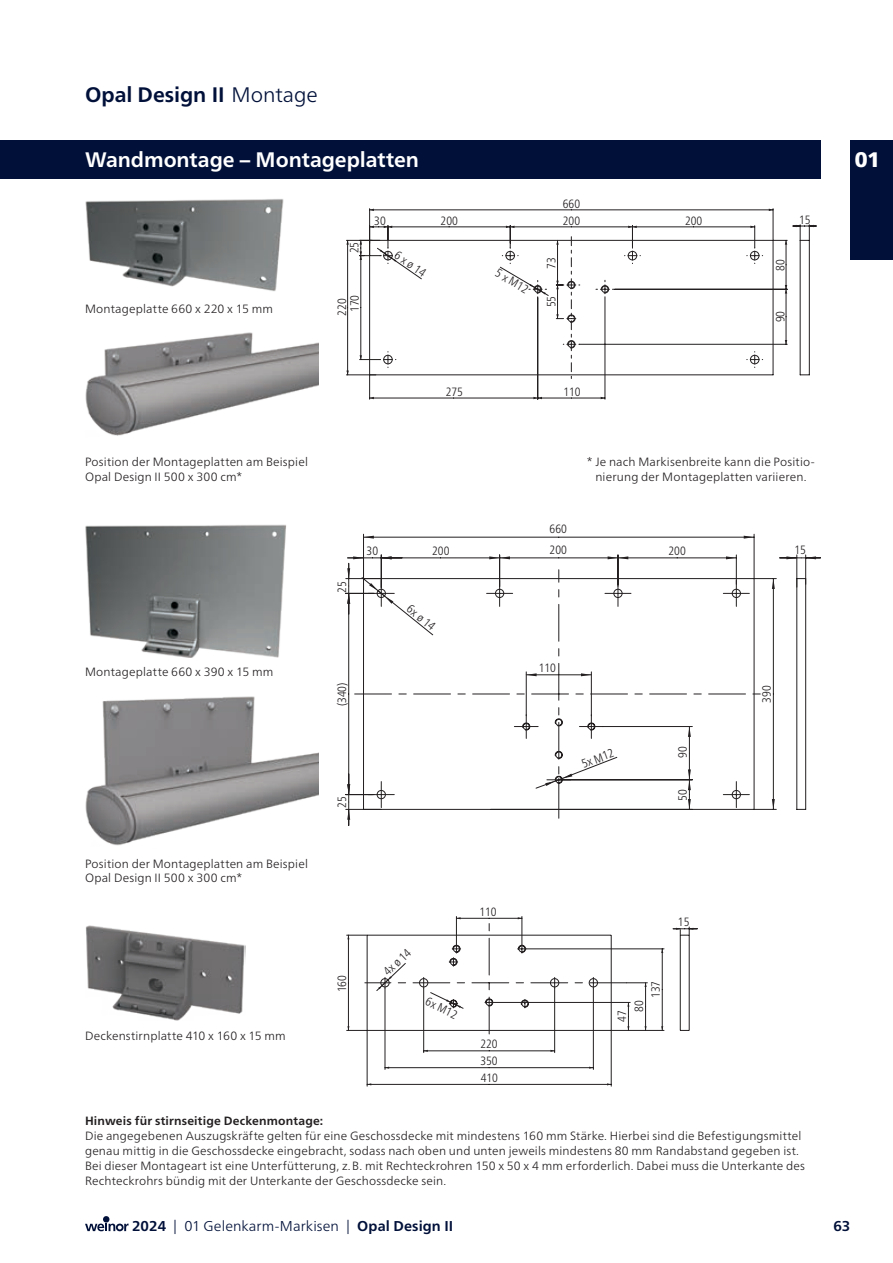
<style>
.page{position:relative;width:893px;height:1263px;background:#fff}
.page>*{position:absolute;margin:0;border:0;box-sizing:border-box;transform-origin:0 0}
.t1{font:700 21px "Frutiger Neue LTW1 G";color:#fff}
.t2{font:700 21px "Frutiger Neue LTW1 G";color:#001039}
.t3{font:900 21px "Frutiger Neue LTW1 G";color:#fff}
.t4{font:300 14.25px "Frutiger Neue LTW1 G";letter-spacing:.005em;color:#001039}
.t5{font:700 14.25px "Frutiger Neue LTW1 G";color:#001039}
.t6{font:300 12px/14.9px "Frutiger Neue LTW1 G";letter-spacing:.015em;color:#231f20}
.t7{font:300 condensed 12px/16.8px "Frutiger Neue LTW1 G";color:#231f20}
.t8{font:700 12px "Frutiger Neue LTW1 G";letter-spacing:.015em;color:#231f20}
.s1{font-weight:300}
.s2{font-weight:700}
</style>
<div class="page">
<div style="left:0;top:140px;width:821px;height:39px;background:#001039"></div>
<svg style="left:346px;top:208px;width:471px;height:191px"></svg>
<svg style="left:380px;top:352px;width:16px;height:15px"></svg>
<svg style="left:502px;top:248px;width:16px;height:16px"></svg>
<svg style="left:624px;top:248px;width:16px;height:16px"></svg>
<svg style="left:747px;top:352px;width:16px;height:15px"></svg>
<svg style="left:747px;top:248px;width:16px;height:16px"></svg>
<svg style="left:595px;top:280px;width:20px;height:19px"></svg>
<svg style="left:380px;top:248px;width:16px;height:16px"></svg>
<svg style="left:533px;top:397px;width:9px;height:2px"></svg>
<svg style="left:529px;top:280px;width:18px;height:18px"></svg>
<svg style="left:346px;top:240px;width:3px;height:5px"></svg>
<svg style="left:346px;top:371px;width:3px;height:4px"></svg>
<svg style="left:628px;top:226px;width:9px;height:2px"></svg>
<svg style="left:506px;top:226px;width:8px;height:2px"></svg>
<svg style="left:384px;top:226px;width:8px;height:2px"></svg>
<svg style="left:360px;top:251px;width:2px;height:9px"></svg>
<svg style="left:556px;top:237px;width:24px;height:141px"></svg>
<svg style="left:785px;top:285px;width:2px;height:9px"></svg>
<svg style="left:345px;top:534px;width:476px;height:276px"></svg>
<svg style="left:348px;top:534px;width:342px;height:20px"></svg>
<svg style="left:347px;top:557px;width:455px;height:223px"></svg>
<svg style="left:348px;top:554px;width:342px;height:272px"></svg>
<svg style="left:806px;top:556px;width:10px;height:3px"></svg>
<svg style="left:363px;top:536px;width:11px;height:3px"></svg>
<svg style="left:744px;top:536px;width:10px;height:3px"></svg>
<svg style="left:772px;top:579px;width:3px;height:10px"></svg>
<svg style="left:772px;top:799px;width:3px;height:10px"></svg>
<svg style="left:353px;top:556px;width:10px;height:3px"></svg>
<svg style="left:381px;top:556px;width:11px;height:3px"></svg>
<svg style="left:489px;top:556px;width:21px;height:3px"></svg>
<svg style="left:608px;top:556px;width:20px;height:3px"></svg>
<svg style="left:726px;top:556px;width:10px;height:3px"></svg>
<svg style="left:347px;top:568px;width:416px;height:252px"></svg>
<svg style="left:786px;top:556px;width:11px;height:3px"></svg>
<hr style="left:554px;top:988px;width:1px;height:64px;background:#231f20">
<hr style="left:423px;top:988px;width:1px;height:64px;background:#231f20">
<hr style="left:489px;top:1050px;width:66px;height:1px;background:#231f20">
<hr style="left:424px;top:1050px;width:65px;height:1px;background:#231f20">
<hr style="left:593px;top:988px;width:1px;height:81px;background:#231f20">
<hr style="left:385px;top:988px;width:1px;height:81px;background:#231f20">
<hr style="left:489px;top:1067px;width:104px;height:1px;background:#231f20">
<hr style="left:385px;top:1067px;width:104px;height:1px;background:#231f20">
<hr style="left:611px;top:1030px;width:1px;height:56px;background:#231f20">
<hr style="left:367px;top:1030px;width:1px;height:56px;background:#231f20">
<hr style="left:489px;top:1084px;width:122px;height:1px;background:#231f20">
<hr style="left:367px;top:1084px;width:122px;height:1px;background:#231f20">
<svg style="left:347px;top:916px;width:350px;height:118px"></svg>
<img style="left:85px;top:925px;width:160px;height:95px">
<img style="left:85px;top:199px;width:199px;height:93px">
<img style="left:85px;top:524px;width:201px;height:134px">
<img style="left:85px;top:332px;width:234px;height:104px">
<img style="left:85px;top:696px;width:234px;height:150px">
<svg style="left:85px;top:1216px;width:44px;height:15px"></svg>
<div style="left:850px;top:140px;width:43px;height:119px;background:#001039"></div>
<h1 class="t2" style="left:85px;top:82px;width:234px">Opal Design II <span class="s1">Montage</span></h1>
<h1 class="t1" style="left:85px;top:147px;width:335px">Wandmontage – Montageplatten</h1>
<p class="t7" style="left:563px;top:195px;width:19px">660</p>
<p class="t7" style="left:374px;top:212px;width:13px">30</p>
<p class="t7" style="left:441px;top:212px;width:19px">200</p>
<p class="t7" style="left:563px;top:212px;width:19px">200</p>
<p class="t7" style="left:685px;top:212px;width:19px">200</p>
<p class="t6" style="left:85px;top:301px;width:190px">Montageplatte 660 x 220 x 15 mm</p>
<p class="t7" style="left:346px;top:253px;width:13px;rotate:-90deg">25</p>
<p class="t7" style="left:401px;top:247px;width:37px;rotate:35deg">6 x ø 14</p>
<p class="t7" style="left:501px;top:264px;width:38px;rotate:31deg">5 x M12</p>
<p class="t7" style="left:543px;top:269px;width:13px;rotate:-90deg">73</p>
<p class="t7" style="left:772px;top:271px;width:13px;rotate:-90deg">80</p>
<p class="t7" style="left:346px;top:312px;width:19px;rotate:-90deg">170</p>
<p class="t7" style="left:543px;top:307px;width:13px;rotate:-90deg">55</p>
<p class="t7" style="left:333px;top:316px;width:19px;rotate:-90deg">220</p>
<p class="t7" style="left:772px;top:322px;width:13px;rotate:-90deg">90</p>
<p class="t7" style="left:799px;top:211px;width:13px">15</p>
<p class="t7" style="left:446px;top:383px;width:19px">275</p>
<p class="t7" style="left:563px;top:383px;width:19px">110</p>
<p class="t6" style="left:85px;top:454px;width:224px">Position der Montageplatten am Beispiel<br>Opal Design II 500 x 300 cm*</p>
<p class="t6" style="left:85px;top:664px;width:190px">Montageplatte 660 x 390 x 15 mm</p>
<p class="t7" style="left:333px;top:593px;width:13px;rotate:-90deg">25</p>
<p class="t7" style="left:367px;top:543px;width:13px">30</p>
<p class="t7" style="left:432px;top:543px;width:19px">200</p>
<p class="t7" style="left:414px;top:600px;width:34px;rotate:39deg">6x ø 14</p>
<p class="t7" style="left:333px;top:706px;width:25px;rotate:-90deg">(340)</p>
<p class="t6" style="left:85px;top:856px;width:224px">Position der Montageplatten am Beispiel<br>Opal Design II 500 x 300 cm*</p>
<p class="t7" style="left:333px;top:807px;width:13px;rotate:-90deg">25</p>
<p class="t6" style="left:85px;top:1028px;width:202px">Deckenstirnplatte 410 x 160 x 15 mm</p>
<p class="t7" style="left:333px;top:992px;width:19px;rotate:-90deg">160</p>
<p class="t7" style="left:379px;top:967px;width:34px;rotate:-44deg">4x ø 14</p>
<p class="t7" style="left:430px;top:993px;width:35px;rotate:26deg">6x M12</p>
<p class="t7" style="left:479px;top:903px;width:19px">110</p>
<p class="t7" style="left:480px;top:1035px;width:19px">220<br>350</p>
<p class="t7" style="left:481px;top:1069px;width:19px">410</p>
<p class="t7" style="left:550px;top:521px;width:19px">660</p>
<p class="t7" style="left:550px;top:541px;width:19px">200</p>
<p class="t6" style="left:587px;top:454px;width:229px;text-align:center">* Je nach Markisenbreite kann die Positio&shy;nierung der Montageplatten variieren.</p>
<p class="t7" style="left:668px;top:543px;width:19px">200</p>
<p class="t7" style="left:794px;top:541px;width:13px">15</p>
<p class="t7" style="left:539px;top:659px;width:19px">110</p>
<p class="t7" style="left:579px;top:756px;width:35px;rotate:-20deg">5x M12</p>
<p class="t7" style="left:674px;top:758px;width:13px;rotate:-90deg">90</p>
<p class="t7" style="left:674px;top:801px;width:13px;rotate:-90deg">50</p>
<p class="t7" style="left:758px;top:702px;width:19px;rotate:-90deg">390</p>
<p class="t7" style="left:678px;top:913px;width:13px">15</p>
<p class="t7" style="left:613px;top:1022px;width:13px;rotate:-90deg">47</p>
<p class="t7" style="left:631px;top:1012px;width:13px;rotate:-90deg">80</p>
<p class="t7" style="left:647px;top:998px;width:19px;rotate:-90deg">137</p>
<h1 class="t3" style="left:855px;top:144px;width:27px">01</h1>
<p class="t8" style="left:85px;top:1114px;width:240px">Hinweis für stirnseitige Deckenmontage:</p>
<p class="t6" style="left:85px;top:1128px;width:721px">Die angegebenen Auszugskräfte gelten für eine Geschossdecke mit mindestens 160 mm Stärke. Hierbei sind die Befestigungsmittel genau mittig in die Geschossdecke eingebracht, sodass nach oben und unten jeweils mindestens 80 mm Randabstand gegeben ist.<br>Bei dieser Montageart ist eine Unterfütterung, z.B. mit Rechteckrohren 150 x 50 x 4 mm erforderlich. Dabei muss die Unterkante des Rechteckrohrs bündig mit der Unterkante der Geschossdecke sein.</p>
<p class="t4" style="left:132px;top:1217px;width:323px"><span class="s2">2024</span> | 01 Gelenkarm-Markisen | <span class="s2">Opal Design II</span></p>
<p class="t5" style="left:833px;top:1218px;width:18px">63</p>
</div>
